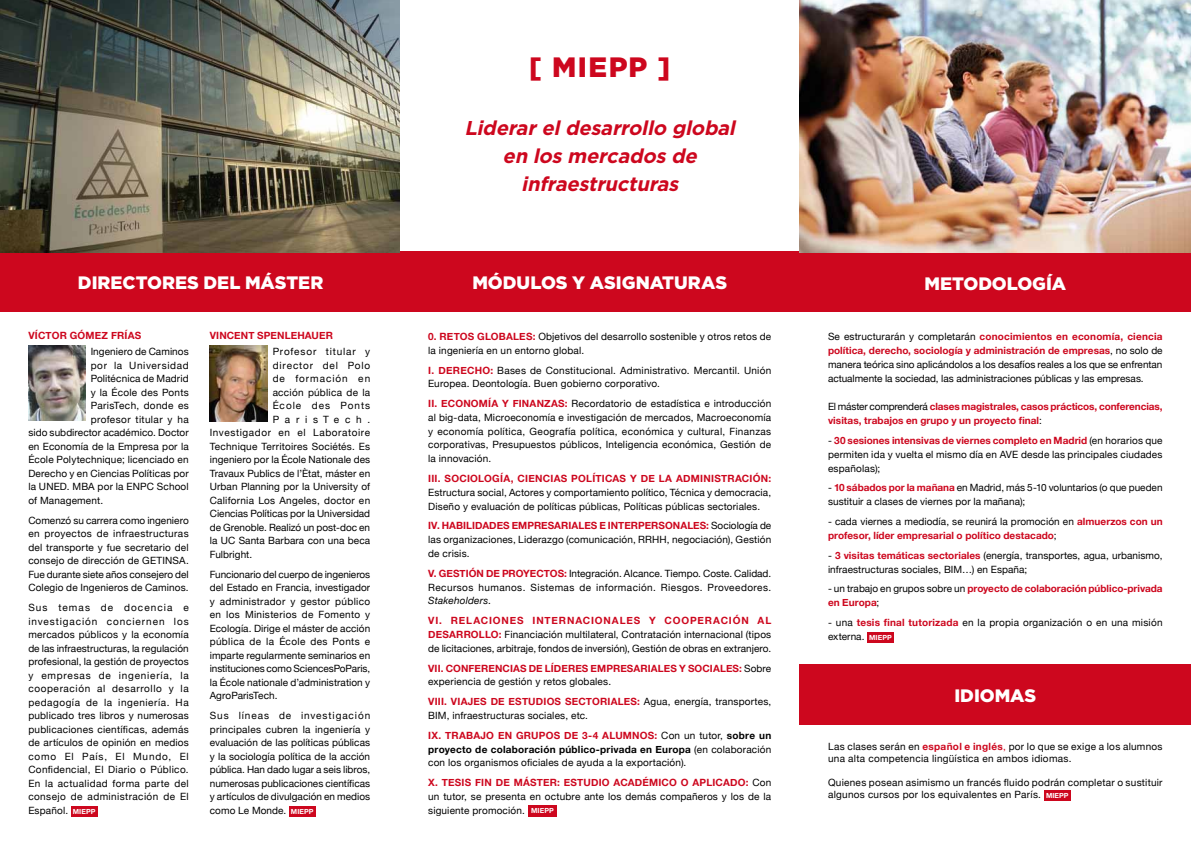
<style>
.page{position:relative;width:1191px;height:842px;background:#fff}
.page>*{position:absolute;margin:0;border:0;box-sizing:border-box;transform-origin:0 0}
.t1{font:900 28px "Gotham";letter-spacing:.05em;color:#cd071e}
.t2{font:italic 700 20px/28px "Gotham";color:#cd071e;text-align:center}
.t3{font:900 18px "Gotham";letter-spacing:-.005em;color:#fff}
.t4{font:10px/13.5px "Helvetica Neue";letter-spacing:.015em;color:#000;text-align:justify}
.t5{font:700 10px/14px "Helvetica Neue";letter-spacing:.005em;color:#cd071e}
.t6{font:10px "Helvetica Neue";letter-spacing:.06em;color:#000}
.t7{font:10px "Helvetica Neue";letter-spacing:.095em;color:#000}
.t8{font:10px "Helvetica Neue";letter-spacing:.04em;color:#000}
.t9{font:10px "Helvetica Neue";letter-spacing:.035em;color:#000}
.t10{font:10px "Helvetica Neue";letter-spacing:.065em;color:#000}
.t11{font:10px "Helvetica Neue";letter-spacing:.085em;color:#000}
.t12{font:10px "Helvetica Neue";letter-spacing:.58em;color:#000}
.s1{font-weight:700;color:#cd071e}
.s2{font-weight:700;font-size:7px;color:#fff}
.s3{font-weight:400;color:#000}
.s4{font-style:italic}
.s5{font-weight:700}
.s6{color:#cd071e}
</style>
<div class="page">
<div style="left:0;top:251px;width:1191px;height:61px;background:#cd071e"></div>
<img style="left:0;top:0;width:400px;height:252px">
<img style="left:799px;top:0;width:392px;height:252px">
<div style="left:799px;top:664px;width:392px;height:61px;background:#cd071e"></div>
<div style="left:71px;top:806px;width:26px;height:10px;background:#cd071e"></div>
<img style="left:28px;top:346px;width:57px;height:75px">
<div style="left:289px;top:806px;width:26px;height:10px;background:#cd071e"></div>
<img style="left:209px;top:346px;width:58px;height:76px">
<div style="left:528px;top:805px;width:29px;height:11px;background:#cd071e"></div>
<div style="left:867px;top:632px;width:26px;height:11px;background:#cd071e"></div>
<div style="left:1044px;top:790px;width:26px;height:11px;background:#cd071e"></div>
<p class="t1" style="left:529px;top:48px;width:143px">[ MIEPP ]</p>
<p class="t2" style="left:464px;top:114px;width:277px">Liderareldesarrollo global en losmercadosde infraestructuras</p>
<p class="t3" style="left:78px;top:271px;width:247px">DIRECTORES DE L MÁSTER</p>
<p class="t3" style="left:472px;top:270px;width:256px">MÓDULOS Y ASIGNATURAS</p>
<p class="t3" style="left:924px;top:271px;width:143px">METODOLOGÍA</p>
<p class="t4" style="left:91px;top:327px;width:100px;line-height:16.6px;text-indent:-62px"><span class="s1">Víctor Gómez Frías<br></span>Ingeniero de Caminos</p>
<p class="t10" style="left:91px;top:359px;width:100px">por la Universidad</p>
<p class="t4" style="left:91px;top:372px;width:100px">Politécnica de Madrid</p>
<p class="t4" style="left:91px;top:385px;width:100px">y la École des Ponts</p>
<p class="t9" style="left:91px;top:400px;width:100px">ParisTech, donde es</p>
<p class="t8" style="left:91px;top:413px;width:100px">profesor titular y ha</p>
<p class="t4" style="left:28px;top:426px;width:162px">sido subdirector académico. Doctor</p>
<p class="t4" style="left:28px;top:439px;width:162px">en Economía de la Empresa por la</p>
<p class="t4" style="left:28px;top:453px;width:162px">École Polytechnique; licenciado en</p>
<p class="t4" style="left:28px;top:466px;width:162px">Derecho y en Ciencias Políticas por</p>
<p class="t4" style="left:28px;top:480px;width:162px">la UNED. MBA por la ENPC School</p>
<p class="t4" style="left:28px;top:493px;width:76px">of Management.</p>
<p class="t4" style="left:28px;top:513px;width:162px">Comenzó su carrera como ingeniero en proyectos de infraestructuras del transporte y fue secretario del consejo de dirección de GETINSA.<br>Fue durante siete años consejero del Colegio de Ingenieros de Caminos.</p>
<p class="t4" style="left:28px;top:601px;width:162px">Sus temas de docencia e investigación conciernen los mercados públicos y la economía de las infraestructuras, la regulación profesional, la gestión de proyectos y empresas de ingeniería, la cooperación al desarrollo y la pedagogía de la ingeniería. Ha publicado tres libros y numerosas publicaciones científicas, además de artículos de opinión en medios como El País, El Mundo, El Confidencial, El Diario o Público.<br>En la actualidad forma parte del consejo de administración de El Español. <span class="s2">MIEPP</span></p>
<p class="t5" style="left:273px;top:326px;width:99px;line-height:16.6px;text-indent:-63px">Vincent Spenlehauer<br><span class="s3">Profesor titular y</span></p>
<p class="t11" style="left:273px;top:359px;width:99px">director del Polo</p>
<p class="t7" style="left:273px;top:373px;width:99px">de formación en</p>
<p class="t4" style="left:273px;top:385px;width:99px">acción pública de la</p>
<p class="t7" style="left:273px;top:400px;width:99px">École des Ponts</p>
<p class="t12" style="left:273px;top:413px;width:99px">ParisTech.</p>
<p class="t6" style="left:210px;top:427px;width:162px">Investigador en el Laboratoire</p>
<p class="t4" style="left:210px;top:439px;width:162px">Technique Territoires Sociétés. Es</p>
<p class="t4" style="left:210px;top:453px;width:162px">ingeniero por la École Nationale des</p>
<p class="t4" style="left:210px;top:466px;width:162px">Travaux Publics de l’Ètat, máster en</p>
<p class="t4" style="left:210px;top:480px;width:162px">Urban Planning por la University of</p>
<p class="t4" style="left:210px;top:493px;width:162px">California Los Angeles, doctor en</p>
<p class="t4" style="left:210px;top:507px;width:162px">Ciencias Políticas por la Universidad</p>
<p class="t4" style="left:210px;top:520px;width:162px">de Grenoble. Realizó un post-doc en</p>
<p class="t4" style="left:210px;top:534px;width:162px">la UC Santa Barbara con una beca</p>
<p class="t4" style="left:210px;top:547px;width:44px">Fulbright.</p>
<p class="t4" style="left:210px;top:567px;width:162px">Funcionario del cuerpo de ingenieros del Estado en Francia, investigador y administrador y gestor público en los Ministerios de Fomento y Ecología. Dirige el máster de acción pública de la École des Ponts e imparte regularmente seminarios en instituciones como SciencesPoParis, la École nationale d’administration y AgroParisTech.</p>
<p class="t4" style="left:210px;top:709px;width:162px">Sus líneas de investigación principales cubren la ingeniería y evaluación de las políticas públicas y la sociología política de la acción pública. Han dado lugar a seis libros, numerosas publicaciones científicas y artículos de divulgación en medios como Le Monde. <span class="s2">MIEPP</span></p>
<p class="t4" style="left:428px;top:330px;width:344px;text-indent:104px"><span class="s1">:</span> Objetivos del desarrollo sostenible y otros retos de la ingeniería en un entorno global.</p>
<p class="t4" style="left:428px;top:363px;width:344px"><span class="s1">I. Derecho:</span> Bases de Constitucional. Administrativo. Mercantil. Unión<br>Europea. Deontología. Buen gobierno corporativo.</p>
<p class="t4" style="left:428px;top:397px;width:344px"><span class="s1">II. Economía y fi nanzas:</span> Recordatorio de estadística e introducción al big-data, Microeconomía e investigación de mercados, Macroeconomía y economía política, Geografía política, económica y cultural, Finanzas corporativas, Presupuestos públicos, Inteligencia económica, Gestión de la innovación.</p>
<p class="t4" style="left:428px;top:472px;width:344px"><span class="s1">III. Sociología, ciencias políticas y de la administración:<br></span>Estructura social, Actores y comportamiento político, Técnica y democracia, Diseño y evaluación de políticas públicas, Políticas públicas sectoriales.</p>
<p class="t4" style="left:428px;top:519px;width:345px"><span class="s1">IV. Habi lidades empresariales e interpersonales:</span> Sociología de las organizaciones, Liderazgo (comunicación, RRHH, negociación), Gestión de crisis.</p>
<p class="t4" style="left:428px;top:566px;width:344px"><span class="s1">V. Gestión de proyectos:</span> Integración. Alcance. Tiempo. Coste. Calidad.<br>Recursos humanos. Sistemas de información. Riesgos. Proveedores.<br><span class="s4">Stakeholders</span>.</p>
<p class="t4" style="left:428px;top:614px;width:345px"><span class="s1">VI. Relaciones internacionales y cooperación al desarrollo:</span> Financiación multilateral, Contratación internacional (tipos de licitaciones, arbitraje, fondos de inversión), Gestión de obras en extranjero.</p>
<p class="t5" style="left:428px;top:661px;width:344px;line-height:13.7px">VII. Conferencias de líderes empresariales y sociales: <span class="s3">Sobre experiencia de gestión y retos globales.</span></p>
<p class="t4" style="left:428px;top:695px;width:344px"><span class="s1">VIII. Viajes de estudios sectoriales:</span> Agua, energía, transportes,<br>BIM, infraestructuras sociales, etc.</p>
<p class="t4" style="left:428px;top:728px;width:344px"><span class="s1">IX. Trabajo en grupos de 3-4 alumnos:</span> Con un tutor, <span class="s5">sobre un proyecto de colaboración público-privada en Europa</span> (en colaboración con los organismos oficiales de ayuda a la exportación).</p>
<p class="t4" style="left:428px;top:776px;width:344px"><span class="s1">X. Tesis fi n de máster: estudio académico o aplicado:</span> Con un tutor, se presenta en octubre ante los demás compañeros y los de la siguiente promoción. <span class="s2">MIEPP</span></p>
<p class="t5" style="left:428px;top:329px;width:20px">0. RETOS</p>
<p class="t5" style="left:477px;top:329px;width:37px">GLOBALES</p>
<p class="t4" style="left:828px;top:329px;width:336px;line-height:14px">Se estructurarán y completarán <span class="s1">conocimientos en economía, ciencia política, derecho, sociología y administración de empresas</span>, no solo de manera teórica sino aplicándolos a los desafíos reales a los que se enfrentan actualmente la sociedad, las administraciones públicas y las empresas.</p>
<p class="t5" style="left:828px;top:399px;width:336px"><span class="s3">El máster comprenderá</span> clases magistrales, casos prácticos, conferencias, visitas, trabajos en grupo y un proyecto final<span class="s3">:</span></p>
<p class="t4" style="left:828px;top:433px;width:336px;line-height:14px">- <span class="s1">30 sesiones intensivas de viernes completo en Madrid</span> (en horarios que permiten ida y vuelta el mismo día en AVE desde las principales ciudades españolas);</p>
<p class="t4" style="left:828px;top:481px;width:336px;line-height:14px">- <span class="s1">10 sábados por la mañana</span> en Madrid, más 5-10 voluntarios (o que pueden sustituir a clases de viernes por la mañana);</p>
<p class="t5" style="left:828px;top:514px;width:336px"><span class="s3">- cada viernes a mediodía, se reunirá la promoción en</span> almuerzos con un profesor, líder empresarial o político destacado<span class="s3">;</span></p>
<p class="t4" style="left:828px;top:548px;width:336px;line-height:14px">- <span class="s1">3 visitas temáticas sectoriales</span> (energía, transportes, agua, urbanismo, infraestructuras sociales, BIM…) en España;</p>
<p class="t5" style="left:828px;top:582px;width:336px"><span class="s3">- un trabajo en grupos sobre un</span> proyecto de colaboración público-privada en Europa<span class="s3">;</span></p>
<p class="t4" style="left:828px;top:615px;width:336px;line-height:14px">- una <span class="s1">tesis final tutorizada</span> en la propia organización o en una misión externa. <span class="s2">MIEPP</span></p>
<p class="t3" style="left:954px;top:684px;width:70px">IDIOMAS</p>
<p class="t4" style="left:828px;top:740px;width:336px;line-height:12px">Las clases serán en <span class="s1">español e inglés</span><span class="s6">,</span> por lo que se exige a los alumnos una alta competencia lingüística en ambos idiomas.</p>
<p class="t4" style="left:828px;top:776px;width:336px;line-height:12px">Quienes posean asimismo un francés fluido podrán completar o sustituir algunos cursos por los equivalentes en París. <span class="s2">MIEPP</span></p>
</div>
